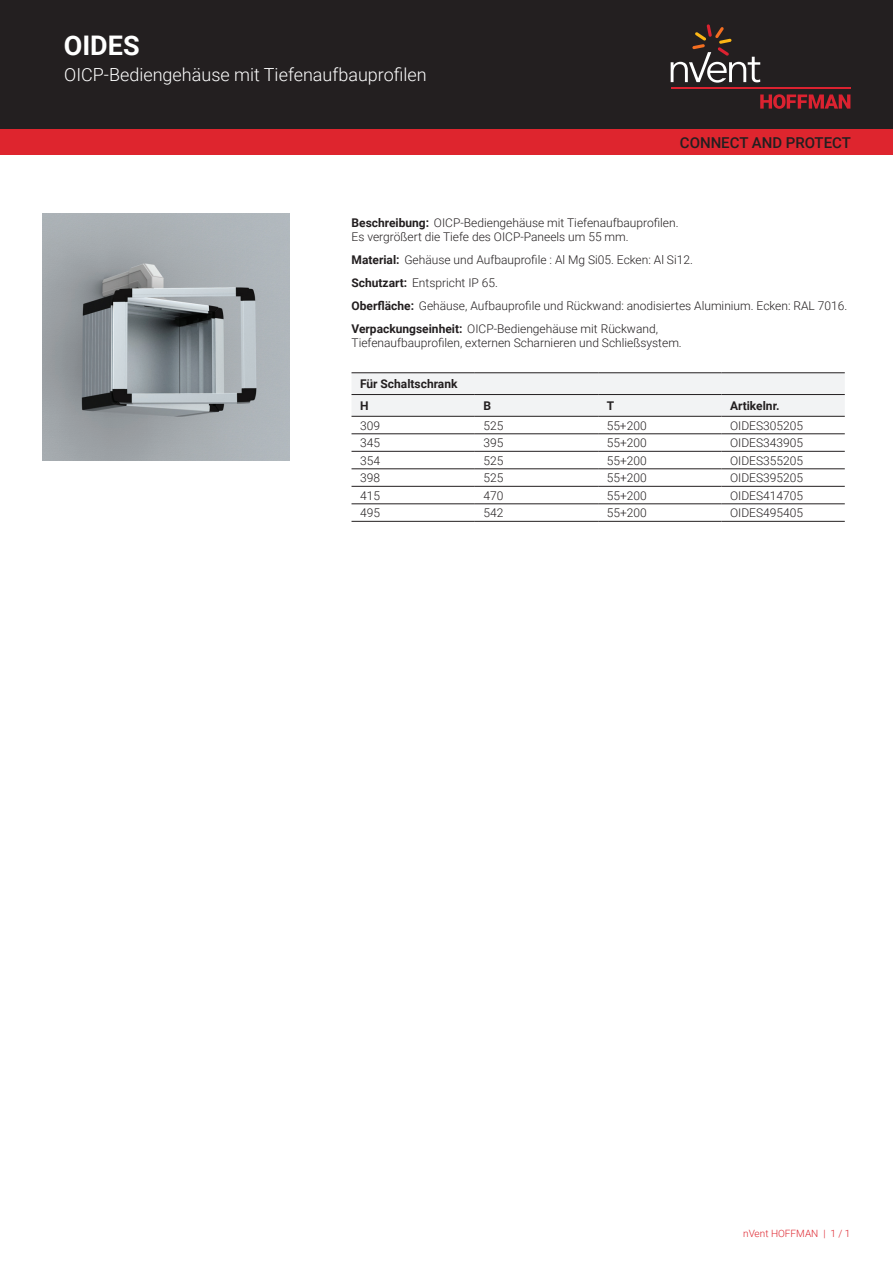
<style>
.page{position:relative;width:893px;height:1263px;background:#fff}
.page>*{position:absolute;margin:0;border:0;box-sizing:border-box;transform-origin:0 0}
.t1{font:700 27px "Roboto";color:#fff}
.t2{font:300 18px "Roboto";color:#fff}
.t3{font:500 15px "Roboto";color:#231f20}
.t4{font:300 12px/23px "Roboto";color:#231f20}
.t5{font:700 12px/21.8px "Roboto";color:#231f20}
.t6{font:300 10.05px "Roboto";color:#de252e}
.s1{font-weight:700}
</style>
<div class="page">
<div style="left:0;top:0;width:893px;height:129px;background:#231f20"></div>
<svg style="left:760px;top:94px;width:90px;height:15px"></svg>
<hr style="left:671px;top:88px;width:179px;height:1px;background:#db2230">
<svg style="left:671px;top:24px;width:89px;height:59px"></svg>
<div style="left:0;top:129px;width:893px;height:26px;background:#de252e"></div>
<svg style="left:351px;top:373px;width:494px;height:43px"></svg>
<hr style="left:351px;top:372px;width:124px;height:1px;background:#231f20">
<hr style="left:475px;top:372px;width:123px;height:1px;background:#231f20">
<hr style="left:598px;top:372px;width:123px;height:1px;background:#231f20">
<hr style="left:721px;top:372px;width:124px;height:1px;background:#231f20">
<hr style="left:351px;top:433px;width:124px;height:1px;background:#231f20">
<hr style="left:475px;top:433px;width:123px;height:1px;background:#231f20">
<hr style="left:598px;top:433px;width:123px;height:1px;background:#231f20">
<hr style="left:721px;top:433px;width:124px;height:1px;background:#231f20">
<hr style="left:351px;top:451px;width:124px;height:1px;background:#231f20">
<hr style="left:475px;top:451px;width:123px;height:1px;background:#231f20">
<hr style="left:598px;top:451px;width:123px;height:1px;background:#231f20">
<hr style="left:721px;top:451px;width:124px;height:1px;background:#231f20">
<hr style="left:351px;top:469px;width:124px;height:1px;background:#231f20">
<hr style="left:475px;top:469px;width:123px;height:1px;background:#231f20">
<hr style="left:598px;top:469px;width:123px;height:1px;background:#231f20">
<hr style="left:721px;top:469px;width:124px;height:1px;background:#231f20">
<hr style="left:351px;top:486px;width:124px;height:1px;background:#231f20">
<hr style="left:475px;top:486px;width:123px;height:1px;background:#231f20">
<hr style="left:598px;top:486px;width:123px;height:1px;background:#231f20">
<hr style="left:721px;top:486px;width:124px;height:1px;background:#231f20">
<hr style="left:351px;top:504px;width:124px;height:1px;background:#231f20">
<hr style="left:475px;top:504px;width:123px;height:1px;background:#231f20">
<hr style="left:598px;top:504px;width:123px;height:1px;background:#231f20">
<hr style="left:721px;top:504px;width:124px;height:1px;background:#231f20">
<hr style="left:351px;top:521px;width:124px;height:1px;background:#231f20">
<hr style="left:475px;top:521px;width:123px;height:1px;background:#231f20">
<hr style="left:598px;top:521px;width:123px;height:1px;background:#231f20">
<hr style="left:721px;top:521px;width:124px;height:1px;background:#231f20">
<hr style="left:351px;top:394px;width:124px;height:1px;background:#231f20">
<hr style="left:475px;top:394px;width:123px;height:1px;background:#231f20">
<hr style="left:598px;top:394px;width:123px;height:1px;background:#231f20">
<hr style="left:721px;top:394px;width:124px;height:1px;background:#231f20">
<hr style="left:351px;top:416px;width:124px;height:1px;background:#231f20">
<hr style="left:475px;top:416px;width:123px;height:1px;background:#231f20">
<hr style="left:598px;top:416px;width:123px;height:1px;background:#231f20">
<hr style="left:721px;top:416px;width:124px;height:1px;background:#231f20">
<img style="left:43px;top:213px;width:246px;height:247px">
<h1 class="t1" style="left:64px;top:27px;width:77px">OIDES</h1>
<h2 class="t2" style="left:64px;top:62px;width:364px">OICP-Bediengehäuse mit Tiefenaufbauprofilen</h2>
<p class="t3" style="left:680px;top:132px;width:173px">CONNECT AND PROTECT</p>
<p class="t4" style="left:351px;top:215px;width:329px;line-height:14.4px"><span class="s1">Beschreibung:</span> OICP-Bediengehäuse mit Tiefenaufbauprofilen.<br>Es vergrößert die Tiefe des OICP-Paneels um 55 mm.</p>
<p class="t4" style="left:351px;top:248px;width:497px"><span class="s1">Material:</span> Gehäuse und Aufbauprofile : Al Mg Si05. Ecken: Al Si12.<br><span class="s1">Schutzart:</span> Entspricht IP 65.<br><span class="s1">Oberfläche:</span> Gehäuse, Aufbauprofile und Rückwand: anodisiertes Aluminium. Ecken: RAL 7016.<br><span class="s1">Verpackungseinheit:</span> OICP-Bediengehäuse mit Rückwand,</p>
<p class="t4" style="left:351px;top:331px;width:332px">Tiefenaufbauprofilen, externen Scharnieren und Schließsystem.</p>
<p class="t5" style="left:360px;top:373px;width:99px">Für Schaltschrank<br>H</p>
<p class="t5" style="left:483px;top:394px;width:9px">B</p>
<p class="t5" style="left:607px;top:394px;width:9px">T</p>
<p class="t5" style="left:730px;top:394px;width:51px">Artikelnr.</p>
<p class="t4" style="left:360px;top:413px;width:21px">309</p>
<p class="t4" style="left:483px;top:413px;width:21px">525</p>
<p class="t4" style="left:607px;top:413px;width:42px">55+200</p>
<p class="t4" style="left:730px;top:413px;width:74px">OIDES305205</p>
<p class="t4" style="left:360px;top:431px;width:21px">345</p>
<p class="t4" style="left:483px;top:431px;width:21px">395</p>
<p class="t4" style="left:607px;top:431px;width:42px">55+200</p>
<p class="t4" style="left:730px;top:431px;width:74px">OIDES343905</p>
<p class="t4" style="left:360px;top:448px;width:21px">354</p>
<p class="t4" style="left:483px;top:448px;width:21px">525</p>
<p class="t4" style="left:607px;top:448px;width:42px">55+200</p>
<p class="t4" style="left:730px;top:448px;width:74px">OIDES355205</p>
<p class="t4" style="left:360px;top:466px;width:21px">398</p>
<p class="t4" style="left:483px;top:466px;width:21px">525</p>
<p class="t4" style="left:607px;top:466px;width:42px">55+200</p>
<p class="t4" style="left:730px;top:466px;width:74px">OIDES395205</p>
<p class="t4" style="left:360px;top:483px;width:21px">415</p>
<p class="t4" style="left:483px;top:483px;width:21px">470</p>
<p class="t4" style="left:607px;top:483px;width:42px">55+200</p>
<p class="t4" style="left:730px;top:483px;width:74px">OIDES414705</p>
<p class="t4" style="left:360px;top:501px;width:21px">495</p>
<p class="t4" style="left:483px;top:501px;width:21px">542</p>
<p class="t4" style="left:607px;top:501px;width:42px">55+200</p>
<p class="t4" style="left:730px;top:501px;width:74px">OIDES495405</p>
<p class="t6" style="left:743px;top:1226px;width:109px">nVent HOFFMAN | 1 / 1</p>
</div>
